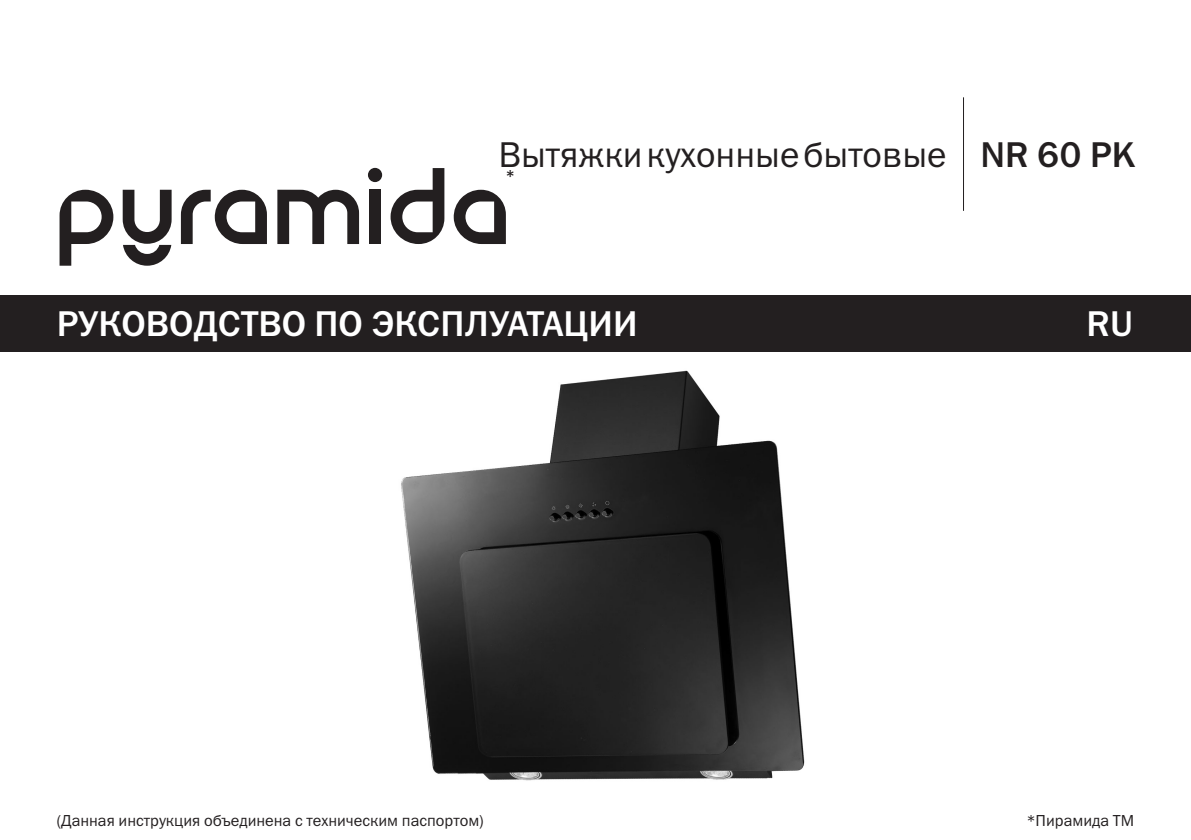
<style>
.page{position:relative;width:1191px;height:840px;background:#fff}
.page>*{position:absolute;margin:0;border:0;box-sizing:border-box;transform-origin:0 0}
.Titul_text{font:36px "Franklin Gothic Medium C";color:#fff}
.Titul_model_text{font:36px "Franklin Gothic Book C";color:#231f20}
.Titul_model{font:36px "Franklin Gothic Medium C";color:#231f20}
.Main_text_0{font:16px "Franklin Gothic Book C";color:#231f20}
.Раздел_Left{font:16px "Franklin Gothic Medium C";color:#231f20}
</style>
<div class="page">
<img style="left:401px;top:370px;width:404px;height:411px">
<hr style="left:963px;top:97px;width:1px;height:114px;background:#231f20">
<div style="left:0;top:295px;width:1191px;height:56px;background:#231f20"></div>
<div style="left:368px;top:168px;width:14px;height:14px;background:#231f20;border-radius:50%"></div>
<svg style="left:453px;top:190px;width:53px;height:54px"></svg>
<svg style="left:181px;top:190px;width:86px;height:54px"></svg>
<svg style="left:277px;top:190px;width:82px;height:54px"></svg>
<div style="left:369px;top:190px;width:12px;height:54px;background:#231f20"></div>
<svg style="left:123px;top:190px;width:49px;height:75px"></svg>
<svg style="left:60px;top:190px;width:53px;height:75px"></svg>
<svg style="left:390px;top:168px;width:54px;height:76px"></svg>
<p class="Titul_model_text" style="left:498px;top:134px;width:449px">Вытяжки кухонные бытовые</p>
<p class="Titul_model" style="left:980px;top:134px;width:157px">NR 60 PK</p>
<p class="Раздел_Left" style="left:506px;top:166px;width:11px">*</p>
<p class="Titul_text" style="left:57px;top:303px;width:582px">РУКОВОДСТВО ПО ЭКСПЛУАТАЦИИ</p>
<p class="Titul_text" style="left:1086px;top:303px;width:48px">RU</p>
<p class="Main_text_0" style="left:57px;top:810px;width:428px">(Данная инструкция объединена с техническим паспортом)</p>
<p class="Main_text_0" style="left:1027px;top:810px;width:109px">*Пирамида ТМ</p>
</div>
